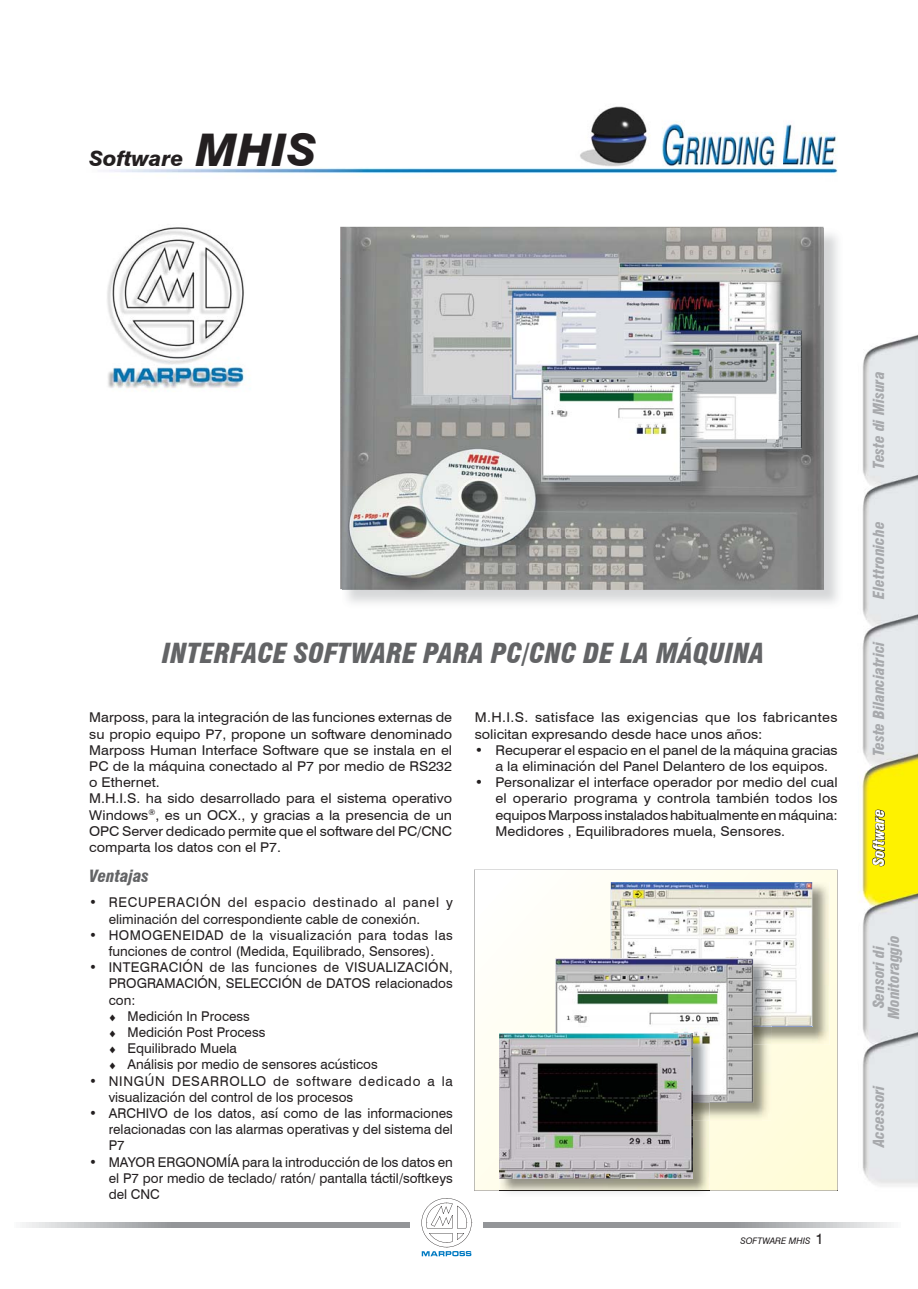
<style>
.page{position:relative;width:918px;height:1289px;background:#fff}
.page>*{position:absolute;margin:0;border:0;box-sizing:border-box;transform-origin:0 0}
.t1{font:italic 900 condensed 27px "Swiss 721 BT";color:#636466}
.t2{font:italic 800 21px "Swiss 721 BT";color:#231f20}
.t3{font:italic 900 condensed 16.5px "Swiss 721 BT";color:#636466}
.t4{font:italic 900 condensed 15px/15px "Swiss 721 BT";color:#a7a9ac;text-align:center}
.t5{font:italic 900 condensed 15px "Swiss 721 BT";color:#fff}
.t6{font:13.5px/16.2px "Swiss 721 BT";color:#231f20}
.t7{font:13.5px/16.2px "Swiss 721 BT";color:#231f20;scale:1.07 1}
.t8{font:13.5px/16.2px "Swiss 721 BT";letter-spacing:.025em;color:#231f20;scale:1.07 1}
.t9{font:italic 9px "Swiss 721 BT";color:#231f20}
.s1{font-size:45px}
.s2{font-size:9px}
.s3{font-style:normal;font-size:15px}
</style>
<div class="page">
<img style="left:824px;top:334px;width:94px;height:857px">
<svg style="left:421px;top:1198px;width:51px;height:58px"></svg>
<svg style="left:22px;top:1222px;width:150px;height:6px"></svg>
<div style="left:172px;top:1222px;width:119px;height:6px;background:#939598"></div>
<div style="left:291px;top:1222px;width:119px;height:6px;background:#939598"></div>
<svg style="left:734px;top:1222px;width:157px;height:6px"></svg>
<div style="left:608px;top:1222px;width:126px;height:6px;background:#939598"></div>
<div style="left:483px;top:1222px;width:125px;height:6px;background:#939598"></div>
<img style="left:103px;top:106px;width:735px;height:68px">
<img style="left:107px;top:227px;width:138px;height:163px">
<img style="left:837px;top:869px;width:1px;height:321px">
<svg style="left:474px;top:869px;width:363px;height:321px;fill:#fffef1"></svg>
<img style="left:771px;top:882px;width:59px;height:162px">
<hr style="left:771px;top:1026px;width:41px;height:1px;background:#8a9ac3">
<img style="left:611px;top:882px;width:201px;height:144px">
<img style="left:710px;top:1044px;width:61px;height:76px">
<img style="left:753px;top:1027px;width:18px;height:17px">
<svg style="left:753px;top:1026px;width:18px;height:1px"></svg>
<img style="left:753px;top:958px;width:18px;height:68px">
<img style="left:555px;top:958px;width:198px;height:144px">
<img style="left:499px;top:1033px;width:211px;height:160px">
<img style="left:499px;top:1190px;width:211px;height:1px">
<img style="left:692px;top:1102px;width:18px;height:18px">
<img style="left:692px;top:1033px;width:18px;height:69px">
<img style="left:500px;top:1033px;width:192px;height:145px">
<img style="left:771px;top:234px;width:72px;height:374px">
<img style="left:342px;top:589px;width:429px;height:14px">
<img style="left:340px;top:227px;width:484px;height:51px">
<img style="left:340px;top:278px;width:2px;height:311px">
<img style="left:342px;top:229px;width:482px;height:360px">
<h2 class="t2" style="left:89px;top:146px;width:229px">Software <span class="s1">MHIS</span></h2>
<h1 class="t1" style="left:162px;top:636px;width:604px">INTERFACE SOFTWARE PARA PC/CNC DE LA MÁQUINA</h1>
<p class="t7" style="left:89px;top:709px;width:341px">Marposs, para la integración de las funciones externas de su propio equipo P7, propone un software denominado Marposs Human Interface Software que se instala en el PC de la máquina conectado al P7 por medio de RS232 o Ethernet.<br>M.H.I.S. ha sido desarrollado para el sistema operativo Windows<sup>®</sup>, es un OCX., y gracias a la presencia de un OPC Server dedicado permite que el software del PC/CNC comparta los datos con el P7.</p>
<p class="t8" style="left:475px;top:709px;width:341px">M.H.I.S. satisface las exigencias que los fabricantes solicitan expresando desde hace unos años:</p>
<p class="t7" style="left:496px;top:741px;width:321px;text-indent:-21px">• Recuperar el espacio en el panel de la máquina gracias a la eliminación del Panel Delantero de los equipos.</p>
<p class="t7" style="left:496px;top:773px;width:321px;text-align:justify;text-indent:-21px">• Personalizar el interface operador por medio del cual el operario programa y controla también todos los equipos Marposs instalados habitualmente en máquina:<br>Medidores , Equilibradores muela, Sensores.</p>
<p class="t3" style="left:89px;top:866px;width:61px">Ventajas</p>
<p class="t6" style="left:109px;top:894px;width:346px;text-indent:-19px">• RECUPERACIÓN del espacio destinado al panel y eliminación del correspondiente cable de conexión.</p>
<p class="t6" style="left:89px;top:926px;width:365px;text-align:center">• HOMOGENEIDAD de la visualización para todas las funciones de control (Medida, Equilibrado, Sensores).</p>
<p class="t6" style="left:108px;top:958px;width:346px;text-indent:-19px">• INTEGRACIÓN de las funciones de VISUALIZACIÓN,<br>PROGRAMACIÓN, SELECCIÓN de DATOS relacionados con:<br><span class="s2">♦</span> Medición In Process<br><span class="s2">♦</span> Medición Post Process<br><span class="s2">♦</span> Equilibrado Muela<br><span class="s2">♦</span> Análisis por medio de sensores acústicos</p>
<p class="t6" style="left:109px;top:1072px;width:346px;text-indent:-19px">• NINGÚN DESARROLLO de software dedicado a la visualización del control de los procesos</p>
<p class="t6" style="left:109px;top:1104px;width:346px;text-align:justify;text-indent:-19px">• ARCHIVO de los datos, así como de las informaciones relacionadas con las alarmas operativas y del sistema del P7</p>
<p class="t6" style="left:109px;top:1153px;width:346px;text-align:justify;text-indent:-19px">• MAYOR ERGONOMÍA para la introducción de los datos en el P7 por medio de teclado/ ratón/ pantalla táctil/softkeys del CNC</p>
<p class="t9" style="left:740px;top:1234px;width:85px">SOFTWARE MHIS <span class="s3">1</span></p>
<p class="t4" style="left:871px;top:468px;width:98px;rotate:-90deg">Teste di Misura</p>
<p class="t4" style="left:871px;top:598px;width:78px;rotate:-90deg">Elettroniche</p>
<p class="t4" style="left:871px;top:756px;width:117px;rotate:-90deg">Teste Bilanciatrici</p>
<p class="t5" style="left:870px;top:865px;width:58px;rotate:-90deg">Software</p>
<p class="t4" style="left:871px;top:1019px;width:85px;rotate:-90deg">Sensori di<br>Monitoraggio</p>
<p class="t4" style="left:871px;top:1147px;width:63px;rotate:-90deg">Accessori</p>
</div>
